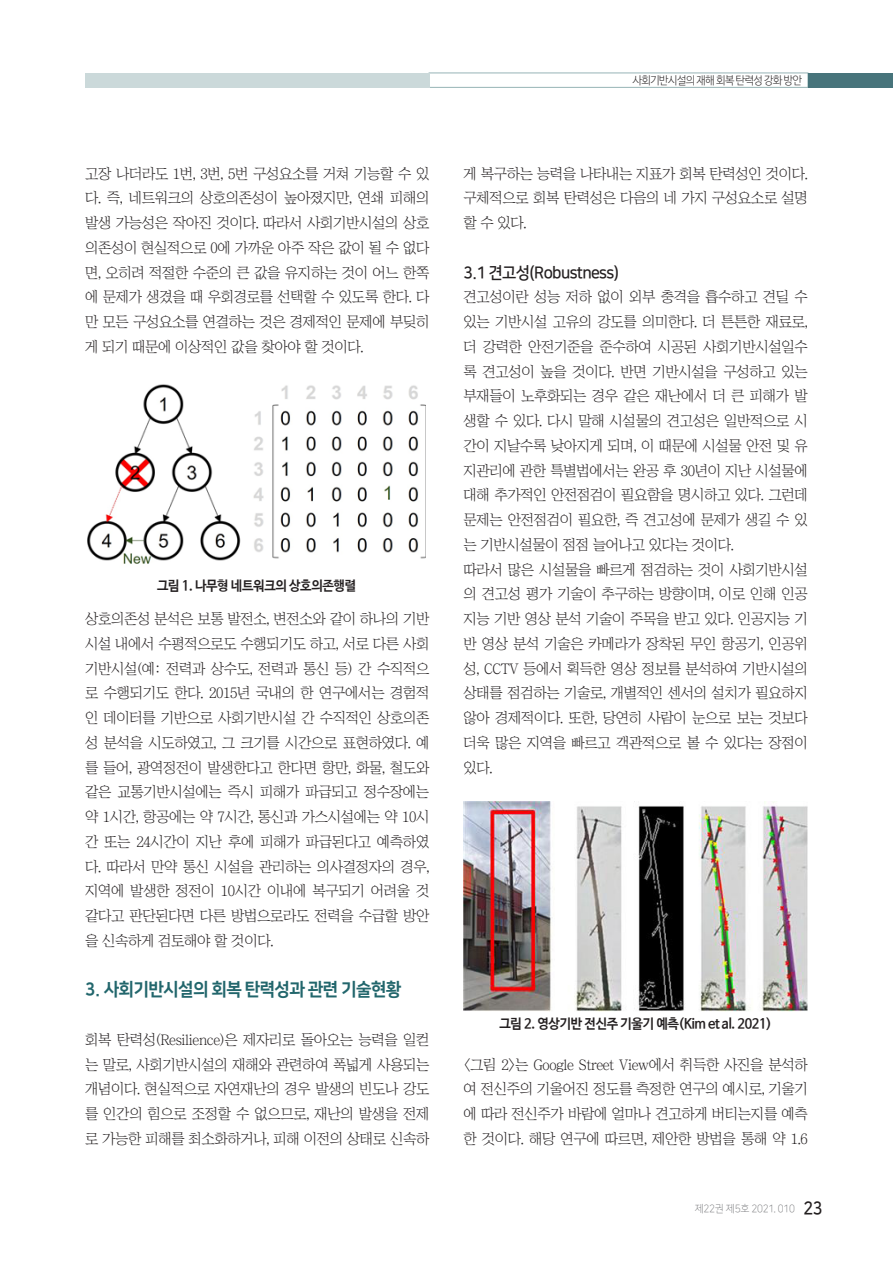
<style>
.page{position:relative;width:893px;height:1263px;background:#fff}
.page>*{position:absolute;margin:0;border:0;box-sizing:border-box;transform-origin:0 0}
.t1{font:18px "Nanum Square EB";letter-spacing:-.04em;color:#22666c;scale:.95 1}
.t2{font:16.5px "Nanum Square B";letter-spacing:-.04em;color:#231f20;scale:.95 1}
.t3{font:14.7px/24.8px "Chosunilbo NM";letter-spacing:-.025em;color:#231f20;text-align:justify}
.t4{font:700 13.5px "Nanum Barun Gothic";letter-spacing:-.025em;color:#231f20;scale:.95 1}
.t5{font:300 11.25px "Nanum Barun Gothic";letter-spacing:-.045em;color:#231f20;scale:.93 1}
.t6{font:10.5px "Nanum Square L";letter-spacing:-.025em;color:#6c6d70;scale:.95 1}
.s1{font-family:"Nanum Square B";font-size:18px;color:#231f20}
</style>
<div class="page">
<div style="left:429px;top:73px;width:379px;height:15px;border:1px solid #97b4b6"></div>
<div style="left:808px;top:73px;width:85px;height:15px;background:#47747b"></div>
<div style="left:85px;top:73px;width:345px;height:15px;background:#cbd9da"></div>
<img style="left:88px;top:384px;width:338px;height:180px">
<img style="left:463px;top:801px;width:345px;height:211px">
<p class="t3" style="left:85px;top:161px;width:346px">고장 나더라도 1번, 3번, 5번 구성요소를 거쳐 기능할 수 있 다. 즉, 네트워크의 상호의존성이 높아졌지만, 연쇄 피해의 발생 가능성은 작아진 것이다. 따라서 사회기반시설의 상호 의존성이 현실적으로 0에 가까운 아주 작은 값이 될 수 없다 면, 오히려 적절한 수준의 큰 값을 유지하는 것이 어느 한쪽 에 문제가 생겼을 때 우회경로를 선택할 수 있도록 한다. 다 만 모든 구성요소를 연결하는 것은 경제적인 문제에 부딪히 게 되기 때문에 이상적인 값을 찾아야 할 것이다.</p>
<p class="t4" style="left:157px;top:579px;width:211px">그림 1. 나무형 네트워크의 상호의존행렬</p>
<p class="t3" style="left:85px;top:606px;width:346px">상호의존성 분석은 보통 발전소, 변전소와 같이 하나의 기반 시설 내에서 수평적으로도 수행되기도 하고, 서로 다른 사회 기반시설(예: 전력과 상수도, 전력과 통신 등) 간 수직적으 로 수행되기도 한다. 2015년 국내의 한 연구에서는 경험적 인 데이터를 기반으로 사회기반시설 간 수직적인 상호의존 성 분석을 시도하였고, 그 크기를 시간으로 표현하였다. 예 를 들어, 광역정전이 발생한다고 한다면 항만, 화물, 철도와 같은 교통기반시설에는 즉시 피해가 파급되고 정수장에는 약 1시간, 항공에는 약 7시간, 통신과 가스시설에는 약 10시 간 또는 24시간이 지난 후에 피해가 파급된다고 예측하였 다. 따라서 만약 통신 시설을 관리하는 의사결정자의 경우, 지역에 발생한 정전이 10시간 이내에 복구되기 어려울 것 같다고 판단된다면 다른 방법으로라도 전력을 수급할 방안 을 신속하게 검토해야 할 것이다.</p>
<p class="t1" style="left:85px;top:980px;width:335px">3. 사회기반시설의 회복 탄력성과 관련 기술현황</p>
<p class="t3" style="left:85px;top:1027px;width:346px">회복 탄력성(Resilience)은 제자리로 돌아오는 능력을 일컫 는 말로, 사회기반시설의 재해와 관련하여 폭넓게 사용되는 개념이다. 현실적으로 자연재난의 경우 발생의 빈도나 강도 를 인간의 힘으로 조정할 수 없으므로, 재난의 발생을 전제 로 가능한 피해를 최소화하거나, 피해 이전의 상태로 신속하</p>
<p class="t5" style="left:633px;top:74px;width:184px">사회기반시설의 재해 회복 탄력성 강화 방안</p>
<p class="t3" style="left:463px;top:161px;width:346px">게 복구하는 능력을 나타내는 지표가 회복 탄력성인 것이다. 구체적으로 회복 탄력성은 다음의 네 가지 구성요소로 설명 할 수 있다.</p>
<p class="t2" style="left:463px;top:264px;width:165px">3.1 견고성(Robustness)</p>
<p class="t3" style="left:463px;top:285px;width:346px;text-align:left">견고성이란 성능 저하 없이 외부 충격을 흡수하고 견딜 수 있는 기반시설 고유의 강도를 의미한다. 더 튼튼한 재료로, 더 강력한 안전기준을 준수하여 시공된 사회기반시설일수 록 견고성이 높을 것이다. 반면 기반시설을 구성하고 있는 부재들이 노후화되는 경우 같은 재난에서 더 큰 피해가 발 생할 수 있다. 다시 말해 시설물의 견고성은 일반적으로 시 간이 지날수록 낮아지게 되며, 이 때문에 시설물 안전 및 유 지관리에 관한 특별법에서는 완공 후 30년이 지난 시설물에 대해 추가적인 안전점검이 필요함을 명시하고 있다. 그런데 문제는 안전점검이 필요한, 즉 견고성에 문제가 생길 수 있 는 기반시설물이 점점 늘어나고 있다는 것이다.<br>따라서 많은 시설물을 빠르게 점검하는 것이 사회기반시설 의 견고성 평가 기술이 추구하는 방향이며, 이로 인해 인공 지능 기반 영상 분석 기술이 주목을 받고 있다. 인공지능 기 반 영상 분석 기술은 카메라가 장착된 무인 항공기, 인공위 성, CCTV 등에서 획득한 영상 정보를 분석하여 기반시설의 상태를 점검하는 기술로, 개별적인 센서의 설치가 필요하지 않아 경제적이다. 또한, 당연히 사람이 눈으로 보는 것보다 더욱 많은 지역을 빠르고 객관적으로 볼 수 있다는 장점이 있다.</p>
<p class="t4" style="left:499px;top:1016px;width:288px">그림 2. 영상기반 전신주 기울기 예측(Kim et al. 2021)</p>
<p class="t3" style="left:463px;top:1052px;width:346px">&lt;그림 2&gt;는 Google Street View에서 취득한 사진을 분석하 여 전신주의 기울어진 정도를 측정한 연구의 예시로, 기울기 에 따라 전신주가 바람에 얼마나 견고하게 버티는지를 예측 한 것이다. 해당 연구에 따르면, 제안한 방법을 통해 약 1.6</p>
<p class="t6" style="left:695px;top:1203px;width:136px">제22권 제5호 2021. 010 <span class="s1">23</span></p>
</div>
